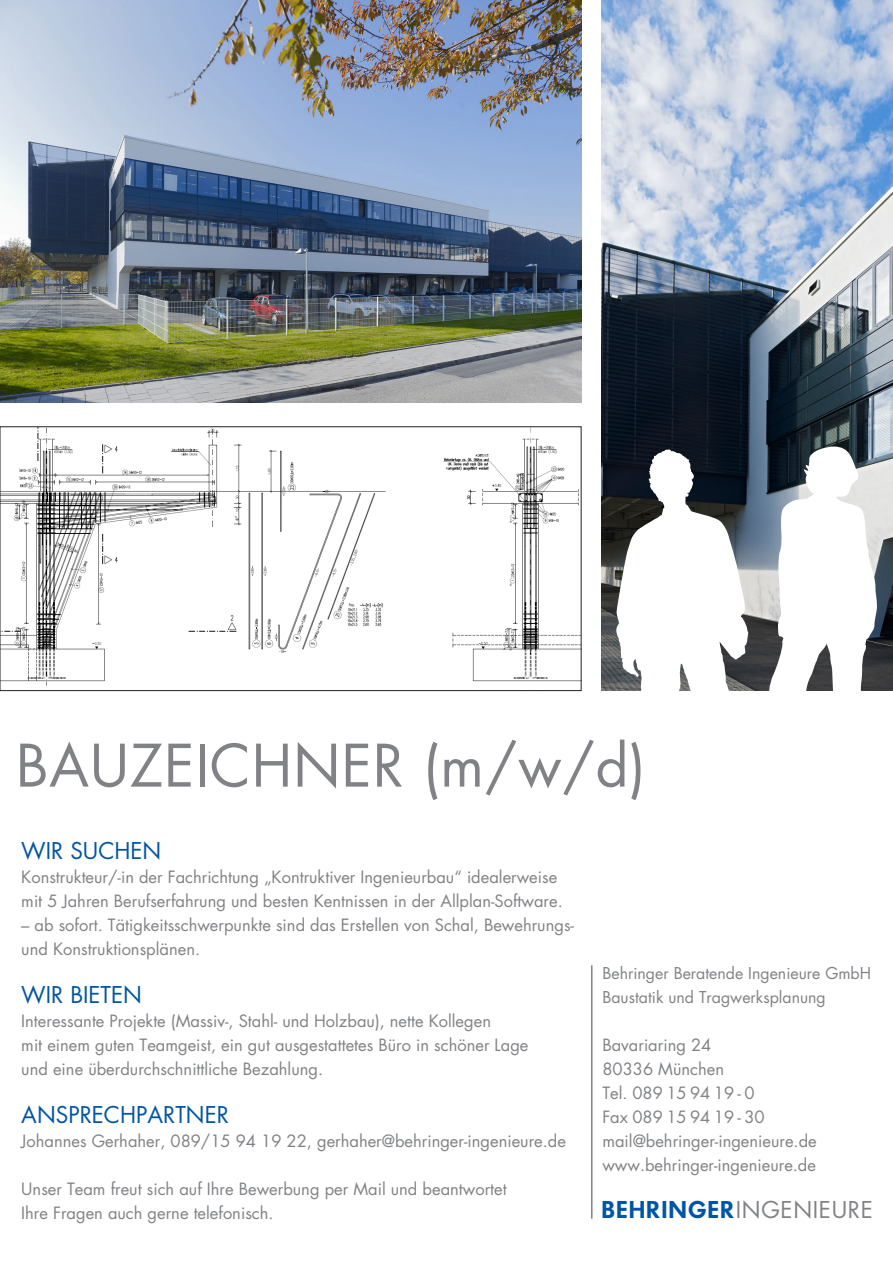
<style>
.page{position:relative;width:893px;height:1263px;background:#fff}
.page>*{position:absolute;margin:0;border:0;box-sizing:border-box;transform-origin:0 0}
.HL{font:57px "Futura";letter-spacing:.015em;color:#808285}
.t1{font:600 25.5px "Futura No 2 D";letter-spacing:.04em;color:#0155a5}
.t2{font:22.65px "Futura";letter-spacing:.03em;color:#808285}
.t3{font:22.5px "Futura";color:#0155a5}
.t4{font:16.5px/24px "Futura";color:#808285}
.t5{font:15.9px "Futura";color:#808285}
</style>
<div class="page">
<img style="left:0;top:0;width:581px;height:403px">
<img style="left:601px;top:0;width:292px;height:691px">
<svg style="left:746px;top:446px;width:131px;height:245px"></svg>
<svg style="left:616px;top:448px;width:150px;height:243px"></svg>
<img style="left:2px;top:429px;width:577px;height:257px">
<div style="left:0;top:427px;width:581px;height:264px;border:1px solid #231f20"></div>
<hr style="left:591px;top:965px;width:1px;height:254px;background:#808285">
<p class="HL" style="left:16px;top:726px;width:631px">BAUZEICHNER (m/w/d)</p>
<p class="t3" style="left:21px;top:835px;width:142px">WIR SUCHEN</p>
<p class="t4" style="left:21px;top:864px;width:543px">Konstrukteur/-in der Fachrichtung „Kontruktiver Ingenieurbau“ idealerweise mit 5 Jahren Berufserfahrung und besten Kentnissen in der Allplan-Software.</p>
<p class="t4" style="left:21px;top:912px;width:554px">– ab sofort. Tätigkeitsschwerpunkte sind das Erstellen von Schal, Bewehrungs&shy;und Konstruktionsplänen.</p>
<p class="t3" style="left:21px;top:979px;width:122px">WIR BIETEN</p>
<p class="t4" style="left:21px;top:1008px;width:471px">Interessante Projekte (Massiv-, Stahl- und Holzbau), nette Kollegen</p>
<p class="t4" style="left:21px;top:1032px;width:509px">mit einem guten Teamgeist, ein gut ausgestattetes Büro in schöner Lage</p>
<p class="t4" style="left:21px;top:1056px;width:303px">und eine überdurchschnittliche Bezahlung.</p>
<p class="t3" style="left:21px;top:1099px;width:209px">ANSPRECHPARTNER</p>
<p class="t4" style="left:21px;top:1128px;width:546px">Johannes Gerhaher, 089/15 94 19 22, gerhaher@behringer-ingenieure.de</p>
<p class="t4" style="left:21px;top:1176px;width:487px">Unser Team freut sich auf Ihre Bewerbung per Mail und beantwortet</p>
<p class="t4" style="left:21px;top:1200px;width:254px">Ihre Fragen auch gerne telefonisch.</p>
<p class="t5" style="left:602px;top:962px;width:270px">Behringer Beratende Ingenieure GmbH</p>
<p class="t5" style="left:602px;top:986px;width:225px">Baustatik und Tragwerksplanung</p>
<p class="t4" style="left:602px;top:1032px;width:110px">Bavariaring 24</p>
<p class="t4" style="left:602px;top:1056px;width:123px">80336 München</p>
<p class="t4" style="left:602px;top:1080px;width:154px">Tel. 089 15 94 19 - 0</p>
<p class="t4" style="left:602px;top:1104px;width:164px">Fax 089 15 94 19 - 30</p>
<p class="t4" style="left:602px;top:1128px;width:216px">mail@behringer-ingenieure.de</p>
<p class="t4" style="left:602px;top:1152px;width:215px">www.behringer-ingenieure.de</p>
<p class="t1" style="left:601px;top:1195px;width:134px">BEHRINGER</p>
<p class="t2" style="left:736px;top:1194px;width:138px">INGENIEURE</p>
</div>
